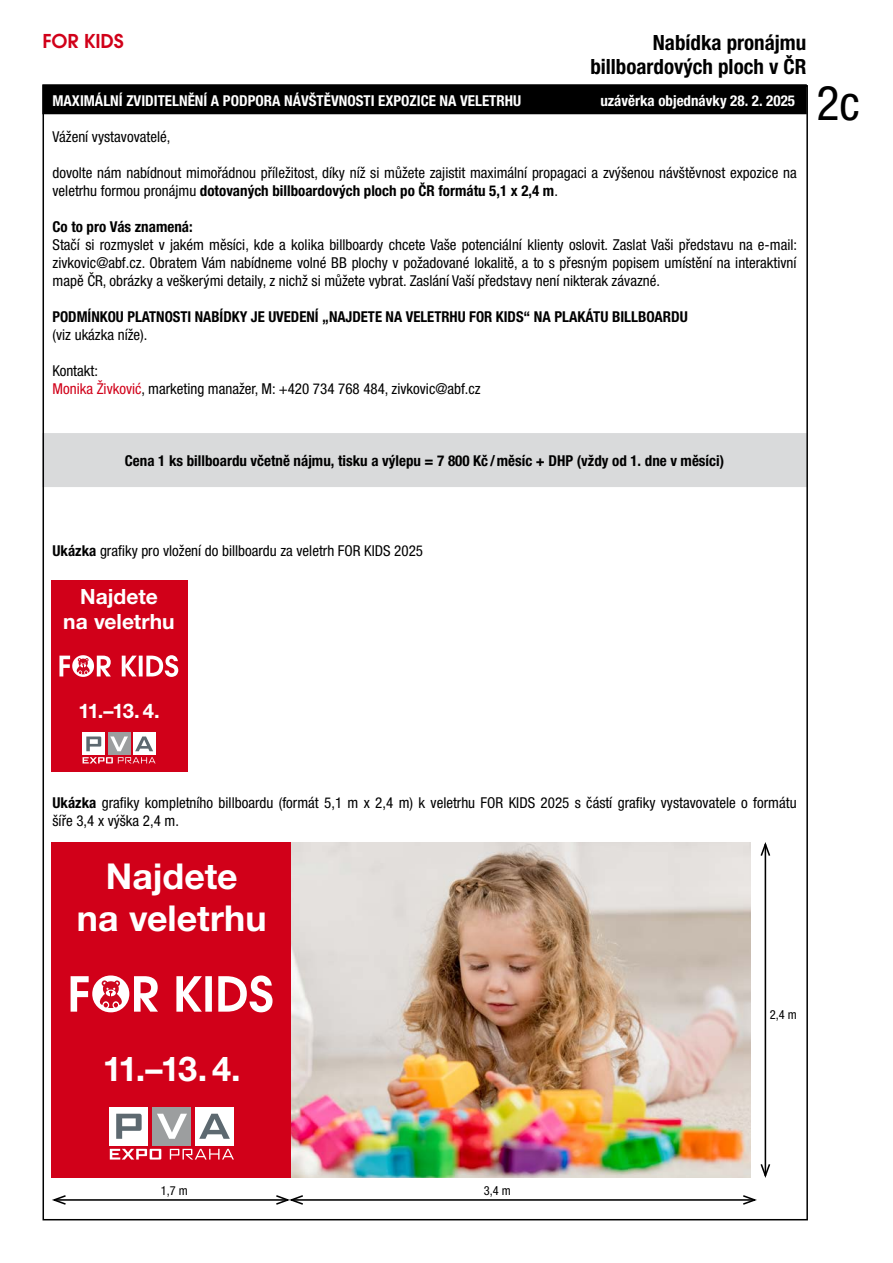
<style>
.page{position:relative;width:893px;height:1263px;background:#fff}
.page>*{position:absolute;margin:0;border:0;box-sizing:border-box;transform-origin:0 0}
.t1{font:condensed 48px "Helvetica Neue LT Pro";color:#000}
.t2{font:700 35.7px/41.2px "Helvetica Neue LT Pro";color:#fff;text-align:center}
.t3{font:700 34.35px "Helvetica Neue LT Pro";color:#fff}
.t4{font:700 condensed 21px/24px "Helvetica Neue LT Pro";color:#000;text-align:right}
.t5{font:700 21px/24.3px "Helvetica Neue LT Pro";color:#fff;text-align:center}
.t6{font:21px "Avant Gar Got Itc TOT Dem";color:#d10019}
.t7{font:700 20.1px "Helvetica Neue LT Pro";color:#fff}
.t8{font:condensed 15px/18px "Helvetica Neue LT Pro";color:#000}
.t9{font:700 condensed 15px "Helvetica Neue LT Pro";color:#000}
.t10{font:700 condensed 15px "Helvetica Neue LT Pro";color:#fff}
.t11{font:condensed 12.45px "Helvetica Neue LT Pro";color:#000}
.s1{font-weight:700}
.s2{color:#d10019}
</style>
<div class="page">
<div style="left:42px;top:84px;width:765px;height:30px;background:#000"></div>
<div style="left:42px;top:433px;width:765px;height:54px;background:#d9dadb"></div>
<div style="left:51px;top:581px;width:136px;height:191px;background:#d10019"></div>
<div style="left:82px;top:732px;width:23px;height:23px;background:#fff"></div>
<div style="left:108px;top:732px;width:22px;height:23px;background:#9c9e9f"></div>
<div style="left:133px;top:732px;width:22px;height:23px;background:#fff"></div>
<svg style="left:86px;top:736px;width:15px;height:15px"></svg>
<svg style="left:110px;top:736px;width:18px;height:15px"></svg>
<svg style="left:135px;top:736px;width:18px;height:15px"></svg>
<svg style="left:83px;top:757px;width:73px;height:6px"></svg>
<svg style="left:122px;top:655px;width:56px;height:22px"></svg>
<svg style="left:59px;top:655px;width:52px;height:22px"></svg>
<img style="left:290px;top:842px;width:460px;height:336px">
<div style="left:51px;top:842px;width:239px;height:336px;background:#d10019"></div>
<div style="left:110px;top:1107px;width:38px;height:38px;background:#fff"></div>
<div style="left:153px;top:1107px;width:38px;height:38px;background:#9c9e9f"></div>
<div style="left:195px;top:1107px;width:39px;height:38px;background:#fff"></div>
<svg style="left:116px;top:1114px;width:26px;height:25px"></svg>
<svg style="left:157px;top:1114px;width:30px;height:25px"></svg>
<svg style="left:199px;top:1114px;width:31px;height:25px"></svg>
<svg style="left:110px;top:1149px;width:124px;height:10px"></svg>
<svg style="left:176px;top:976px;width:36px;height:36px"></svg>
<svg style="left:218px;top:975px;width:55px;height:37px"></svg>
<svg style="left:71px;top:975px;width:87px;height:37px"></svg>
<hr style="left:54px;top:1199px;width:234px;height:2px;background:#000">
<svg style="left:52px;top:1195px;width:15px;height:10px"></svg>
<hr style="left:291px;top:1199px;width:464px;height:2px;background:#000">
<svg style="left:274px;top:1195px;width:31px;height:10px"></svg>
<svg style="left:741px;top:1195px;width:16px;height:10px"></svg>
<hr style="left:765px;top:844px;width:1px;height:332px;background:#000">
<svg style="left:760px;top:1162px;width:11px;height:16px"></svg>
<svg style="left:760px;top:842px;width:11px;height:16px"></svg>
<h3 class="t6" style="left:43px;top:29px;width:83px">FOR KIDS</h3>
<h3 class="t4" style="left:590px;top:30px;width:217px">Nabídka pronájmu billboardových ploch v ČR</h3>
<p class="t10" style="left:53px;top:91px;width:470px">MAXIMÁLNÍ ZVIDITELNĚNÍ A PODPORA NÁVŠTĚVNOSTI EXPOZICE NA VELETRHU</p>
<p class="t10" style="left:600px;top:91px;width:196px">uzávěrka objednávky 28. 2. 2025</p>
<p class="t8" style="left:53px;top:127px;width:119px">Vážení vystavovatelé,</p>
<p class="t8" style="left:53px;top:163px;width:746px">dovolte nám nabídnout mimořádnou příležitost, díky níž si můžete zajistit maximální propagaci a zvýšenou návštěvnost expozice na veletrhu formou pronájmu <span class="s1">dotovaných billboardových ploch po ČR formátu 5,1 x 2,4 m</span>.</p>
<p class="t9" style="left:53px;top:217px;width:142px">Co to pro Vás znamená:</p>
<p class="t8" style="left:53px;top:235px;width:746px;text-align:justify">Stačí si rozmyslet v jakém měsíci, kde a kolika billboardy chcete Vaše potenciální klienty oslovit. Zaslat Vaši představu na e-mail: zivkovic@abf.cz. Obratem Vám nabídneme volné BB plochy v požadované lokalitě, a to s přesným popisem umístění na interaktivní mapě ČR, obrázky a veškerými detaily, z nichž si můžete vybrat. Zaslání Vaší představy není nikterak závazné.</p>
<p class="t9" style="left:53px;top:307px;width:637px">PODMÍNKOU PLATNOSTI NABÍDKY JE UVEDENÍ „NAJDETE NA VELETRHU FOR KIDS“ NA PLAKÁTU BILLBOARDU</p>
<p class="t8" style="left:53px;top:325px;width:96px">(viz ukázka níže).</p>
<p class="t8" style="left:53px;top:361px;width:430px">Kontakt:<br><span class="s2">Monika Živković</span>, marketing manažer, M: +420 734 768 484, zivkovic@abf.cz</p>
<h1 class="t1" style="left:816px;top:75px;width:45px">2c</h1>
<p class="t9" style="left:125px;top:451px;width:601px">Cena 1 ks billboardu včetně nájmu, tisku a výlepu = 7 800 Kč /měsíc + DHP (vždy od 1. dne v měsíci)</p>
<p class="t8" style="left:53px;top:541px;width:372px"><span class="s1">Ukázka</span> grafiky pro vložení do billboardu za veletrh FOR KIDS 2025</p>
<h3 class="t5" style="left:63px;top:584px;width:113px">Najdete<br>na veletrhu</h3>
<h3 class="t7" style="left:78px;top:698px;width:83px">11.–13. 4.</h3>
<p class="t8" style="left:53px;top:793px;width:746px"><span class="s1">Ukázka</span> grafiky kompletního billboardu (formát 5,1 m x 2,4 m) k veletrhu FOR KIDS 2025 s částí grafiky vystavovatele o formátu šíře 3,4 x výška 2,4 m.</p>
<h2 class="t2" style="left:77px;top:855px;width:191px">Najdete<br>na veletrhu</h2>
<h3 class="t3" style="left:103px;top:1048px;width:140px">11.–13. 4.</h3>
<p class="t11" style="left:770px;top:1007px;width:28px">2,4 m</p>
<p class="t11" style="left:161px;top:1184px;width:28px">1,7 m</p>
<p class="t11" style="left:484px;top:1184px;width:28px">3,4 m</p>
</div>
